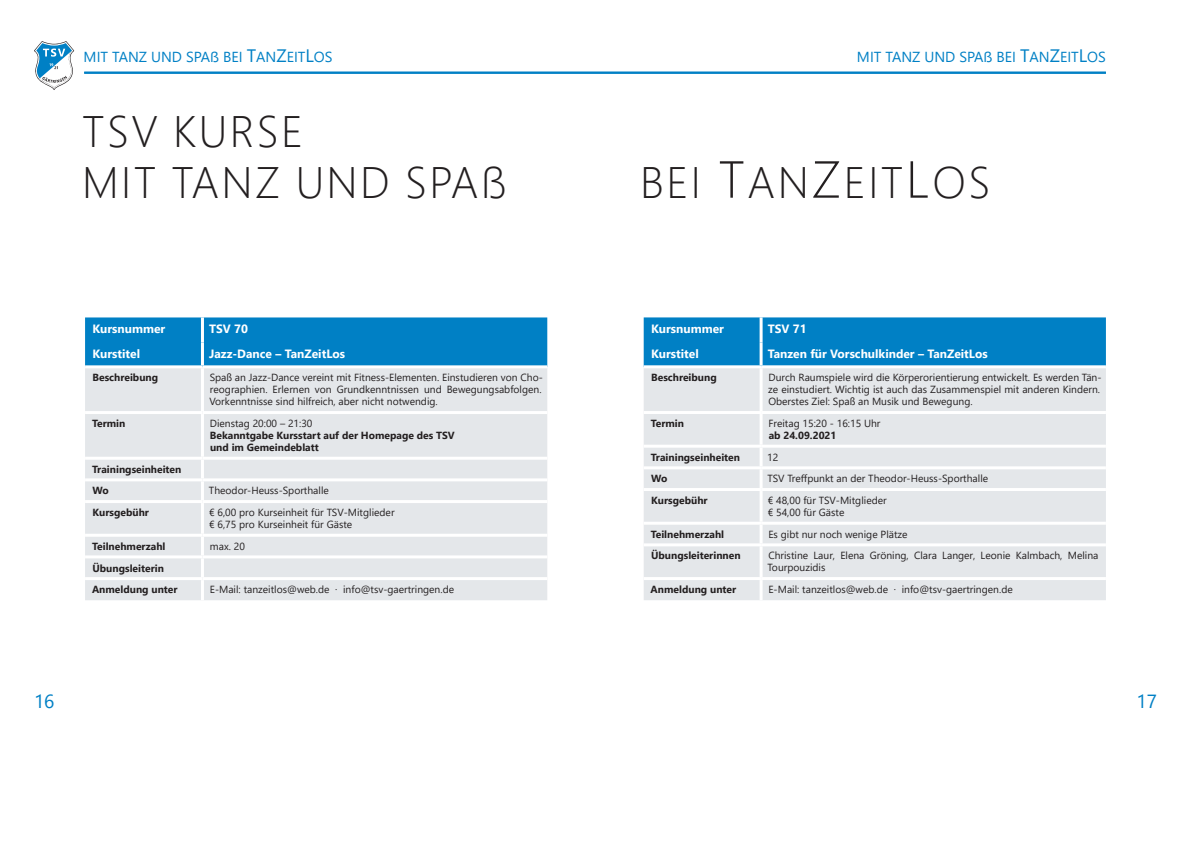
<style>
.page{position:relative;width:1191px;height:842px;background:#fff}
.page>*{position:absolute;margin:0;border:0;box-sizing:border-box;transform-origin:0 0}
.t1{font:300 44px/51px "Segoe UI";letter-spacing:.055em;color:#231f20}
.t2{font:19px "Segoe UI";color:#0080c5}
.t3{font:14.5px "Segoe UI";color:#0080c5}
.t4{font:700 12px "Segoe UI";color:#fff}
.t5{font:10.3px/12px "Segoe UI";color:#231f20}
.t6{font:700 10.3px/21.7px "Segoe UI";color:#231f20}
.s1{font-size:18px}
.s2{font-size:52px}
</style>
<div class="page">
<svg style="left:34px;top:41px;width:40px;height:49px"></svg>
<hr style="left:84px;top:72px;width:1022px;height:2px;background:#0080c5">
<div style="left:85px;top:317px;width:462px;height:48px;background:#0080c5"></div>
<div style="left:85px;top:368px;width:462px;height:232px;background:#e4e7ea"></div>
<hr style="left:201px;top:317px;width:3px;height:25px;background:#fff">
<hr style="left:201px;top:342px;width:3px;height:23px;background:#fff">
<hr style="left:201px;top:368px;width:3px;height:43px;background:#fff">
<hr style="left:85px;top:411px;width:117px;height:3px;background:#fff">
<hr style="left:202px;top:411px;width:345px;height:3px;background:#fff">
<hr style="left:201px;top:414px;width:3px;height:43px;background:#fff">
<hr style="left:85px;top:457px;width:117px;height:3px;background:#fff">
<hr style="left:202px;top:457px;width:345px;height:3px;background:#fff">
<hr style="left:201px;top:460px;width:3px;height:18px;background:#fff">
<hr style="left:85px;top:478px;width:117px;height:3px;background:#fff">
<hr style="left:202px;top:478px;width:345px;height:3px;background:#fff">
<hr style="left:201px;top:481px;width:3px;height:19px;background:#fff">
<hr style="left:85px;top:500px;width:117px;height:3px;background:#fff">
<hr style="left:202px;top:500px;width:345px;height:3px;background:#fff">
<hr style="left:201px;top:503px;width:3px;height:31px;background:#fff">
<hr style="left:85px;top:534px;width:117px;height:3px;background:#fff">
<hr style="left:202px;top:534px;width:345px;height:3px;background:#fff">
<hr style="left:201px;top:537px;width:3px;height:18px;background:#fff">
<hr style="left:85px;top:555px;width:117px;height:3px;background:#fff">
<hr style="left:202px;top:555px;width:345px;height:3px;background:#fff">
<hr style="left:201px;top:558px;width:3px;height:19px;background:#fff">
<hr style="left:85px;top:577px;width:117px;height:3px;background:#fff">
<hr style="left:202px;top:577px;width:345px;height:3px;background:#fff">
<hr style="left:201px;top:580px;width:3px;height:20px;background:#fff">
<div style="left:643px;top:317px;width:463px;height:48px;background:#0080c5"></div>
<div style="left:644px;top:368px;width:462px;height:232px;background:#e4e7ea"></div>
<hr style="left:759px;top:317px;width:3px;height:25px;background:#fff">
<hr style="left:759px;top:342px;width:3px;height:23px;background:#fff">
<hr style="left:759px;top:368px;width:3px;height:43px;background:#fff">
<hr style="left:643px;top:411px;width:118px;height:3px;background:#fff">
<hr style="left:761px;top:411px;width:345px;height:3px;background:#fff">
<hr style="left:759px;top:414px;width:3px;height:31px;background:#fff">
<hr style="left:643px;top:445px;width:118px;height:3px;background:#fff">
<hr style="left:761px;top:445px;width:345px;height:3px;background:#fff">
<hr style="left:759px;top:448px;width:3px;height:18px;background:#fff">
<hr style="left:643px;top:466px;width:118px;height:3px;background:#fff">
<hr style="left:761px;top:466px;width:345px;height:3px;background:#fff">
<hr style="left:759px;top:469px;width:3px;height:19px;background:#fff">
<hr style="left:643px;top:488px;width:118px;height:3px;background:#fff">
<hr style="left:761px;top:488px;width:345px;height:3px;background:#fff">
<hr style="left:759px;top:491px;width:3px;height:31px;background:#fff">
<hr style="left:643px;top:522px;width:118px;height:3px;background:#fff">
<hr style="left:761px;top:522px;width:345px;height:3px;background:#fff">
<hr style="left:759px;top:525px;width:3px;height:18px;background:#fff">
<hr style="left:643px;top:543px;width:118px;height:3px;background:#fff">
<hr style="left:761px;top:543px;width:345px;height:3px;background:#fff">
<hr style="left:759px;top:546px;width:3px;height:31px;background:#fff">
<hr style="left:643px;top:577px;width:118px;height:3px;background:#fff">
<hr style="left:761px;top:577px;width:345px;height:3px;background:#fff">
<hr style="left:759px;top:580px;width:3px;height:20px;background:#fff">
<h3 class="t3" style="left:84px;top:44px;width:250px">MIT TANZ UND SPAẞ BEI <span class="s1">T</span>AN<span class="s1">Z</span>EIT<span class="s1">L</span>OS</h3>
<h3 class="t3" style="left:857px;top:44px;width:250px">MIT TANZ UND SPAẞ BEI <span class="s1">T</span>AN<span class="s1">Z</span>EIT<span class="s1">L</span>OS</h3>
<h1 class="t1" style="left:82px;top:102px;width:426px">TSV KURSE<br>MIT TANZ UND SPAẞ</h1>
<p class="t4" style="left:92px;top:318px;width:74px">Kursnummer</p>
<p class="t4" style="left:209px;top:318px;width:40px">TSV 70</p>
<p class="t4" style="left:92px;top:343px;width:49px">Kurstitel</p>
<p class="t4" style="left:209px;top:343px;width:137px">Jazz-Dance – TanZeitLos</p>
<p class="t6" style="left:92px;top:366px;width:67px">Beschreibung</p>
<p class="t5" style="left:209px;top:371px;width:335px">Spaß an Jazz-Dance vereint mit Fitness-Elementen. Einstudieren von Cho&shy;reographien. Erlernen von Grundkenntnissen und Bewegungsabfolgen.<br>Vorkenntnisse sind hilfreich, aber nicht notwendig.</p>
<p class="t6" style="left:92px;top:412px;width:35px">Termin</p>
<p class="t5" style="left:210px;top:417px;width:104px">Dienstag 20:00 – 21:30</p>
<p class="t6" style="left:210px;top:429px;width:246px;line-height:12px">Bekanntgabe Kursstart auf der Homepage des TSV und im Gemeindeblatt</p>
<p class="t6" style="left:92px;top:457px;width:91px">Trainingseinheiten<br>Wo</p>
<p class="t5" style="left:209px;top:484px;width:121px">Theodor-Heuss-Sporthalle</p>
<p class="t6" style="left:92px;top:501px;width:58px">Kursgebühr</p>
<p class="t5" style="left:209px;top:506px;width:187px">€ 6,00 pro Kurseinheit für TSV-Mitglieder € 6,75 pro Kurseinheit für Gäste</p>
<p class="t6" style="left:92px;top:534px;width:75px">Teilnehmerzahl</p>
<p class="t5" style="left:210px;top:539px;width:36px">max. 20</p>
<p class="t6" style="left:92px;top:556px;width:87px">Übungsleiterin<br>Anmeldung unter</p>
<p class="t5" style="left:210px;top:583px;width:246px">E-Mail: tanzeitlos@web.de . info@tsv-gaertringen.de</p>
<h1 class="t1" style="left:640px;top:152px;width:351px">BEI <span class="s2">T</span>AN<span class="s2">Z</span>EIT<span class="s2">L</span>OS</h1>
<p class="t4" style="left:651px;top:318px;width:74px">Kursnummer</p>
<p class="t4" style="left:767px;top:318px;width:40px">TSV 71</p>
<p class="t4" style="left:651px;top:343px;width:49px">Kurstitel</p>
<p class="t4" style="left:767px;top:343px;width:221px">Tanzen für Vorschulkinder – TanZeitLos</p>
<p class="t6" style="left:651px;top:366px;width:67px">Beschreibung</p>
<p class="t5" style="left:768px;top:371px;width:335px">Durch Raumspiele wird die Körperorientierung entwickelt. Es werden Tän&shy;ze einstudiert. Wichtig ist auch das Zusammenspiel mit anderen Kindern.<br>Oberstes Ziel: Spaß an Musik und Bewegung.</p>
<p class="t6" style="left:650px;top:412px;width:35px">Termin</p>
<p class="t5" style="left:768px;top:416px;width:114px">Freitag 15:20 - 16:15 Uhr</p>
<p class="t6" style="left:768px;top:424px;width:69px">ab 24.09.2021</p>
<p class="t6" style="left:650px;top:445px;width:91px">Trainingseinheiten</p>
<p class="t5" style="left:767px;top:450px;width:13px">12</p>
<p class="t6" style="left:651px;top:467px;width:18px">Wo</p>
<p class="t5" style="left:767px;top:472px;width:222px">TSV Treffpunkt an der Theodor-Heuss-Sporthalle</p>
<p class="t6" style="left:651px;top:489px;width:58px">Kursgebühr</p>
<p class="t5" style="left:767px;top:493px;width:120px">€ 48,00 für TSV-Mitglieder € 54,00 für Gäste</p>
<p class="t6" style="left:650px;top:522px;width:75px">Teilnehmerzahl</p>
<p class="t5" style="left:768px;top:527px;width:141px">Es gibt nur noch wenige Plätze</p>
<p class="t6" style="left:651px;top:544px;width:91px">Übungsleiterinnen</p>
<p class="t5" style="left:767px;top:549px;width:332px">Christine Laur, Elena Gröning, Clara Langer, Leonie Kalmbach, Melina<br>Tourpouzidis</p>
<p class="t6" style="left:650px;top:578px;width:87px">Anmeldung unter</p>
<p class="t5" style="left:768px;top:582px;width:246px">E-Mail: tanzeitlos@web.de . info@tsv-gaertringen.de</p>
<h2 class="t2" style="left:34px;top:684px;width:22px">16</h2>
<h2 class="t2" style="left:1136px;top:684px;width:22px">17</h2>
</div>
